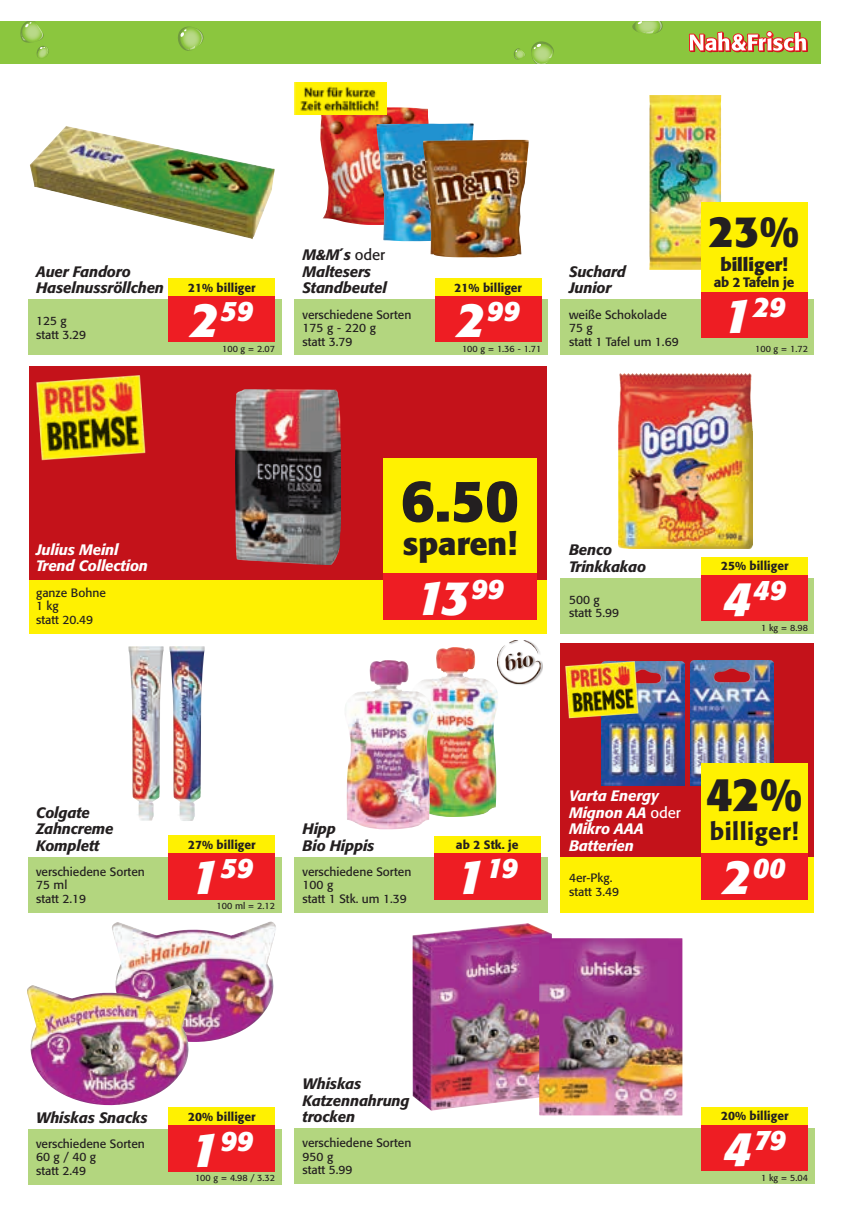
<style>
.page{position:relative;width:842px;height:1212px;background:#fff}
.page>*{position:absolute;margin:0;border:0;box-sizing:border-box;transform-origin:0 0}
.t1{font:700 58.5px "Formata Std";color:#231f20}
.t2{font:italic 700 48px "Formata Std";color:#fff}
.t3{font:700 46.5px "Formata Std";color:#231f20}
.t4{font:700 43.5px "Formata Std";color:#231f20}
.t5{font:700 31.5px "Formata Std";color:#231f20}
.t6{font:italic 700 28.05px "Formata Std";letter-spacing:-.01em;color:#fff}
.t7{font:500 24px "Formata Std";letter-spacing:.02em;color:#231f20}
.t8{font:700 18px "Formata Std";color:#231f20}
.t9{font:italic 500 15px/16.5px "Formata Std";letter-spacing:-.01em;color:#231f20}
.t10{font:italic 500 15px/16.5px "Formata Std";letter-spacing:-.01em;color:#fff}
.t11{font:500 13.5px "Formata Std";letter-spacing:-.02em;color:#231f20}
.t12{font:12px/13.5px "Formata Std";color:#231f20}
.t13{font:500 12px "Formata Std";color:#231f20}
.t14{font:9px "Formata Std";color:#231f20}
.s1{font-size:48px}
.s2{font-weight:400;font-style:normal}
</style>
<div class="page">
<div style="left:30px;top:366px;width:517px;height:268px;background:#c4121a"></div>
<img style="left:29px;top:366px;width:117px;height:116px">
<div style="left:30px;top:580px;width:517px;height:54px;background:#fff101"></div>
<div style="left:0;top:21px;width:821px;height:43px;background:#8bc63e"></div>
<svg style="left:20px;top:21px;width:29px;height:37px"></svg>
<svg style="left:632px;top:21px;width:31px;height:13px"></svg>
<svg style="left:531px;top:41px;width:23px;height:23px"></svg>
<svg style="left:514px;top:48px;width:11px;height:12px"></svg>
<svg style="left:178px;top:27px;width:26px;height:24px"></svg>
<svg style="left:689px;top:31px;width:119px;height:21px"></svg>
<div style="left:561px;top:644px;width:253px;height:230px;background:#c4121a"></div>
<img style="left:320px;top:107px;width:109px;height:118px">
<img style="left:377px;top:124px;width:97px;height:117px">
<img style="left:423px;top:140px;width:106px;height:117px">
<img style="left:432px;top:647px;width:66px;height:170px">
<img style="left:345px;top:660px;width:87px;height:169px">
<div style="left:28px;top:300px;width:253px;height:55px;background:#b3d67f"></div>
<div style="left:169px;top:296px;width:106px;height:46px;background:#ee1d23"></div>
<div style="left:169px;top:279px;width:106px;height:17px;background:#fff101"></div>
<img style="left:30px;top:126px;width:245px;height:113px">
<div style="left:561px;top:578px;width:253px;height:56px;background:#b3d67f"></div>
<div style="left:702px;top:574px;width:106px;height:47px;background:#ee1d23"></div>
<div style="left:702px;top:557px;width:106px;height:17px;background:#fff101"></div>
<img style="left:619px;top:373px;width:133px;height:176px">
<div style="left:561px;top:300px;width:253px;height:55px;background:#b3d67f"></div>
<img style="left:649px;top:95px;width:72px;height:175px">
<div style="left:294px;top:300px;width:254px;height:55px;background:#b3d67f"></div>
<img style="left:294px;top:83px;width:92px;height:32px">
<div style="left:435px;top:296px;width:106px;height:46px;background:#ee1d23"></div>
<div style="left:435px;top:279px;width:106px;height:17px;background:#fff101"></div>
<img style="left:235px;top:389px;width:105px;height:175px">
<div style="left:561px;top:857px;width:253px;height:55px;background:#fff101"></div>
<img style="left:601px;top:661px;width:84px;height:125px">
<img style="left:690px;top:661px;width:83px;height:124px">
<div style="left:294px;top:857px;width:254px;height:55px;background:#b3d67f"></div>
<div style="left:497px;top:640px;width:46px;height:46px;background:#231f20;opacity:.4"></div>
<img style="left:497px;top:641px;width:44px;height:42px">
<img style="left:413px;top:923px;width:139px;height:187px">
<img style="left:539px;top:938px;width:143px;height:177px">
<div style="left:294px;top:1128px;width:520px;height:56px;background:#b3d67f"></div>
<div style="left:702px;top:1124px;width:106px;height:47px;background:#ee1d23"></div>
<div style="left:702px;top:1107px;width:106px;height:17px;background:#fff101"></div>
<div style="left:28px;top:1129px;width:253px;height:55px;background:#b3d67f"></div>
<div style="left:169px;top:1125px;width:106px;height:46px;background:#ee1d23"></div>
<div style="left:169px;top:1108px;width:106px;height:17px;background:#fff101"></div>
<img style="left:112px;top:921px;width:164px;height:121px">
<img style="left:27px;top:985px;width:164px;height:120px">
<div style="left:28px;top:857px;width:253px;height:55px;background:#b3d67f"></div>
<div style="left:169px;top:853px;width:106px;height:46px;background:#ee1d23"></div>
<div style="left:169px;top:836px;width:106px;height:17px;background:#fff101"></div>
<img style="left:128px;top:646px;width:36px;height:174px">
<img style="left:169px;top:646px;width:36px;height:175px">
<div style="left:701px;top:853px;width:106px;height:46px;background:#ee1d23"></div>
<div style="left:701px;top:763px;width:106px;height:90px;background:#fff101"></div>
<img style="left:560px;top:647px;width:84px;height:85px">
<div style="left:701px;top:291px;width:106px;height:47px;background:#ee1d23"></div>
<div style="left:701px;top:202px;width:106px;height:89px;background:#fff101"></div>
<div style="left:434px;top:853px;width:106px;height:46px;background:#ee1d23"></div>
<div style="left:434px;top:836px;width:106px;height:17px;background:#fff101"></div>
<div style="left:383px;top:573px;width:153px;height:47px;background:#ee1d23"></div>
<div style="left:383px;top:458px;width:153px;height:115px;background:#fff101"></div>
<p class="t9" style="left:36px;top:263px;width:129px">Auer Fandoro<br>Haselnussröllchen</p>
<p class="t12" style="left:36px;top:314px;width:52px">125 g statt 3.29</p>
<p class="t13" style="left:188px;top:280px;width:69px">21% billiger</p>
<h3 class="t6" style="left:191px;top:294px;width:64px"><span class="s1">2</span>59</h3>
<p class="t14" style="left:222px;top:343px;width:54px">100 g = 2.07</p>
<p class="t9" style="left:303px;top:247px;width:86px">M&amp;M´s <span class="s2">oder<br></span>Maltesers<br>Standbeutel</p>
<p class="t12" style="left:303px;top:307px;width:110px">verschiedene Sorten<br>175 g - 220 g<br>statt 3.79</p>
<p class="t13" style="left:455px;top:280px;width:69px">21% billiger</p>
<h3 class="t6" style="left:457px;top:294px;width:64px"><span class="s1">2</span>99</h3>
<p class="t14" style="left:462px;top:343px;width:81px">100 g = 1.36 - 1.71</p>
<p class="t9" style="left:569px;top:263px;width:58px">Suchard<br>Junior</p>
<p class="t12" style="left:569px;top:307px;width:111px">weiße Schokolade<br>75 g<br>statt 1 Tafel um 1.69</p>
<h3 class="t4" style="left:709px;top:204px;width:92px">23%</h3>
<h3 class="t8" style="left:720px;top:253px;width:69px">billiger!</h3>
<p class="t11" style="left:714px;top:274px;width:82px">ab 2 Tafeln je</p>
<h3 class="t6" style="left:723px;top:290px;width:64px"><span class="s1">1</span>29</h3>
<p class="t14" style="left:755px;top:343px;width:54px">100 g = 1.72</p>
<p class="t10" style="left:36px;top:541px;width:113px">Julius Meinl<br>Trend Collection</p>
<p class="t12" style="left:36px;top:585px;width:71px">ganze Bohne<br>1 kg<br>statt 20.49</p>
<h1 class="t1" style="left:401px;top:464px;width:120px">6.50</h1>
<h3 class="t5" style="left:403px;top:524px;width:116px">sparen!</h3>
<h2 class="t2" style="left:416px;top:568px;width:89px">13<sup>99</sup></h2>
<p class="t9" style="left:569px;top:542px;width:79px">Benco<br>Trinkkakao</p>
<p class="t12" style="left:569px;top:593px;width:52px">500 g statt 5.99</p>
<p class="t13" style="left:721px;top:558px;width:69px">25% billiger</p>
<h3 class="t6" style="left:723px;top:572px;width:64px"><span class="s1">4</span>49</h3>
<p class="t14" style="left:761px;top:622px;width:48px">1 kg = 8.98</p>
<p class="t9" style="left:36px;top:804px;width:79px">Colgate<br>Zahncreme<br>Komplett</p>
<p class="t12" style="left:36px;top:864px;width:110px">verschiedene Sorten<br>75 ml<br>statt 2.19</p>
<p class="t13" style="left:188px;top:837px;width:69px">27% billiger</p>
<h3 class="t6" style="left:191px;top:851px;width:64px"><span class="s1">1</span>59</h3>
<p class="t14" style="left:217px;top:900px;width:60px">100 ml = 2.12</p>
<p class="t9" style="left:303px;top:820px;width:73px">Hipp<br>Bio Hippis</p>
<p class="t12" style="left:303px;top:864px;width:110px">verschiedene Sorten<br>100 g<br>statt 1 Stk. um 1.39</p>
<p class="t13" style="left:456px;top:837px;width:64px">ab 2 Stk. je</p>
<h3 class="t6" style="left:457px;top:851px;width:63px"><span class="s1">1</span>19</h3>
<p class="t10" style="left:569px;top:787px;width:113px">Varta Energy<br>Mignon AA <span class="s2">oder<br></span>Mikro AAA<br>Batterien</p>
<p class="t12" style="left:569px;top:871px;width:52px">4er-Pkg. statt 3.49</p>
<h3 class="t3" style="left:706px;top:766px;width:98px">42%</h3>
<h3 class="t7" style="left:710px;top:817px;width:90px">billiger!</h3>
<h3 class="t6" style="left:723px;top:851px;width:64px"><span class="s1">2</span>00</h3>
<p class="t9" style="left:36px;top:1109px;width:113px">Whiskas Snacks</p>
<p class="t12" style="left:36px;top:1137px;width:110px">verschiedene Sorten<br>60 g / 40 g<br>statt 2.49</p>
<p class="t13" style="left:188px;top:1109px;width:69px">20% billiger</p>
<p class="t9" style="left:303px;top:1075px;width:108px">Whiskas<br>Katzennahrung trocken</p>
<p class="t13" style="left:721px;top:1109px;width:69px">20% billiger</p>
<h3 class="t6" style="left:190px;top:1123px;width:64px"><span class="s1">1</span>99</h3>
<p class="t14" style="left:195px;top:1173px;width:81px">100 g = 4.98 / 3.32</p>
<p class="t12" style="left:303px;top:1136px;width:110px">verschiedene Sorten<br>950 g<br>statt 5.99</p>
<h3 class="t6" style="left:724px;top:1123px;width:64px"><span class="s1">4</span>79</h3>
<p class="t14" style="left:761px;top:1172px;width:48px">1 kg = 5.04</p>
</div>
